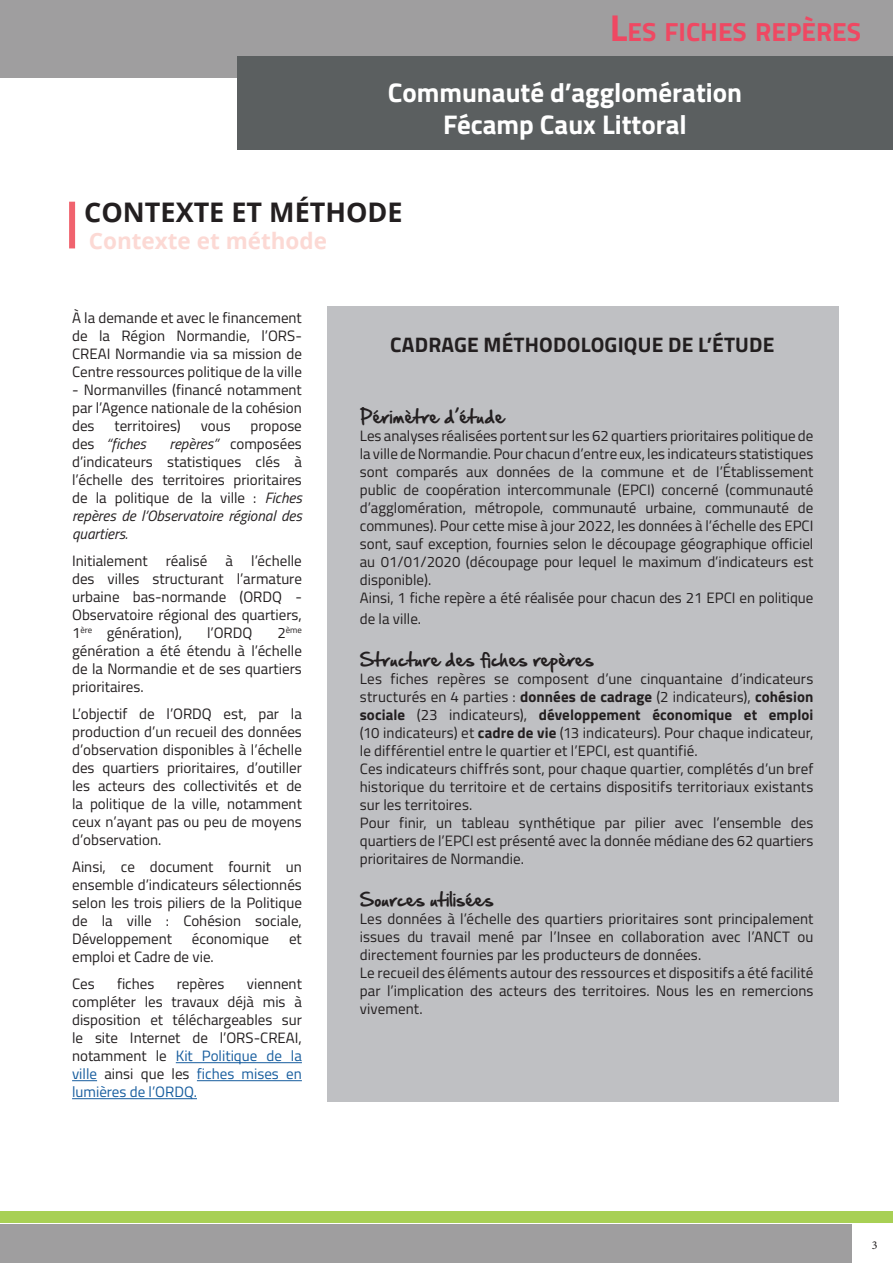
<style>
.page{position:relative;width:893px;height:1263px;background:#fff}
.page>*{position:absolute;margin:0;border:0;box-sizing:border-box;transform-origin:0 0}
.t1{font:700 27px "Titillium Web";color:#fff}
.En-tête_de_page_-_No{font:700 27px "Open Sans";color:#231f20}
.t2{font:700 26.25px "Titillium Web";color:#ef4862}
.Texte_bleu_-_Aligner{font:700 22.5px "Open Sans";color:#fcd9d4}
.Titre_de_section_de{font:700 21px "Titillium Web";letter-spacing:.01em;color:#231f20}
.Texte_de_corps_de_pa{font:16.5px "Hand Of Sean";color:#231f20}
.Texte_de_corps_de_pa-2{font:15px/18px "Titillium Web";color:#231f20;text-align:justify}
.Texte_de_corps_de_pa-3{font:italic 15px "Titillium Web";color:#231f20}
.t3{font:12px "Minion Pro";color:#231f20}
.Texte_de_corps_de_pa-4{font:8.7px "Titillium Web";color:#231f20}
.s1{font-size:37.5px}
.s2{font-style:normal}
.s3{font-style:italic}
.s4{font-size:15px}
.s5{color:#175d9e}
.s6{font-weight:700}
</style>
<div class="page">
<div style="left:0;top:0;width:893px;height:77px;background:#9f9e9f"></div>
<div style="left:237px;top:56px;width:656px;height:94px;background:#5b5f60"></div>
<div style="left:0;top:1224px;width:852px;height:39px;background:#9f9e9f"></div>
<div style="left:0;top:1212px;width:893px;height:11px;background:#a8d054"></div>
<hr style="left:176px;top:1062px;width:126px;height:1px;background:#175d9e">
<svg style="left:72px;top:1080px;width:25px;height:1px"></svg>
<hr style="left:197px;top:1080px;width:105px;height:1px;background:#175d9e">
<hr style="left:72px;top:1098px;width:125px;height:1px;background:#175d9e">
<div style="left:69px;top:202px;width:6px;height:46px;background:#f0636e"></div>
<div style="left:328px;top:306px;width:511px;height:795px;background:#bfc0c3"></div>
<h2 class="t2" style="left:610px;top:12px;width:253px"><span class="s1">L</span>ES FICHES REPÈRES</h2>
<p class="t1" style="left:388px;top:72px;width:356px">Communauté d’agglomération</p>
<p class="t1" style="left:443px;top:104px;width:245px">Fécamp Caux Littoral</p>
<p class="En-tête_de_page_-_No" style="left:84px;top:193px;width:320px">CONTEXTE ET MÉTHODE</p>
<p class="Texte_bleu_-_Aligner" style="left:89px;top:225px;width:240px">Contexte et méthode</p>
<p class="Texte_de_corps_de_pa-2" style="left:72px;top:308px;width:231px">À la demande et avec le financement de la Région Normandie, l’ORS-CREAI Normandie via sa mission de Centre ressources politique de la ville</p>
<p class="Texte_de_corps_de_pa-2" style="left:72px;top:380px;width:231px">- Normanvilles (financé notamment par l’Agence nationale de la cohésion des</p>
<p class="Texte_de_corps_de_pa-2" style="left:114px;top:416px;width:68px">territoires)</p>
<p class="Texte_de_corps_de_pa-2" style="left:201px;top:416px;width:31px">vous</p>
<p class="Texte_de_corps_de_pa-2" style="left:251px;top:416px;width:53px">propose</p>
<p class="Texte_de_corps_de_pa-3" style="left:72px;top:433px;width:75px"><span class="s2">des</span> “fiches</p>
<p class="Texte_de_corps_de_pa-2" style="left:72px;top:434px;width:231px;text-indent:97px"><span class="s3">repères”</span> composées d’indicateurs statistiques clés à l’échelle des territoires prioritaires de la politique de la ville : <span class="s3">Fiches repères de l’Observatoire régional des quartiers.</span></p>
<p class="Texte_de_corps_de_pa-2" style="left:72px;top:551px;width:231px">Initialement réalisé à l’échelle des villes structurant l’armature urbaine bas-normande (ORDQ - Observatoire régional des quartiers, 1<sup>ère</sup> génération),</p>
<p class="Texte_de_corps_de_pa-2" style="left:207px;top:623px;width:47px">l’ORDQ</p>
<p class="Texte_de_corps_de_pa-4" style="left:277px;top:624px;width:26px"><span class="s4">2</span>ème</p>
<p class="Texte_de_corps_de_pa-2" style="left:72px;top:641px;width:231px">génération a été étendu à l’échelle de la Normandie et de ses quartiers prioritaires.</p>
<p class="Texte_de_corps_de_pa-2" style="left:72px;top:704px;width:231px">L’objectif de l’ORDQ est, par la production d’un recueil des données d’observation disponibles à l’échelle des quartiers prioritaires, d’outiller les acteurs des collectivités et de la politique de la ville, notamment ceux n’ayant pas ou peu de moyens d’observation.</p>
<p class="Texte_de_corps_de_pa-2" style="left:72px;top:857px;width:231px">Ainsi, ce document fournit un ensemble d’indicateurs sélectionnés selon les trois piliers de la Politique de la ville : Cohésion sociale, Développement</p>
<p class="Texte_de_corps_de_pa-2" style="left:192px;top:929px;width:79px">économique</p>
<p class="Texte_de_corps_de_pa-2" style="left:289px;top:929px;width:14px">et</p>
<p class="Texte_de_corps_de_pa-2" style="left:72px;top:947px;width:143px">emploi et Cadre de vie.</p>
<p class="Texte_de_corps_de_pa-2" style="left:72px;top:974px;width:24px">Ces</p>
<p class="Texte_de_corps_de_pa-2" style="left:117px;top:974px;width:39px">fiches</p>
<p class="Texte_de_corps_de_pa-2" style="left:177px;top:974px;width:49px">repères</p>
<p class="Texte_de_corps_de_pa-2" style="left:72px;top:974px;width:231px;text-indent:175px">viennent compléter les travaux déjà mis à disposition et téléchargeables sur le site Internet de l’ORS-CREAI, notamment le <span class="s5">Kit Politique de la ville</span> ainsi que les <span class="s5">fiches mises en lumières de l’ORDQ.</span></p>
<p class="Titre_de_section_de" style="left:390px;top:328px;width:386px">CADRAGE MÉTHODOLOGIQUE DE L’ÉTUDE</p>
<p class="Texte_de_corps_de_pa" style="left:360px;top:402px;width:146px">Périmètre d’étude</p>
<p class="Texte_de_corps_de_pa-2" style="left:360px;top:426px;width:455px">Les analyses réalisées portent sur les 62 quartiers prioritaires politique de la ville de Normandie. Pour chacun d’entre eux, les indicateurs statistiques sont comparés aux données de la commune et de l’Établissement public de coopération intercommunale (EPCI) concerné (communauté d’agglomération, métropole, communauté urbaine, communauté de communes). Pour cette mise à jour 2022, les données à l’échelle des EPCI sont, sauf exception, fournies selon le découpage géographique officiel au 01/01/2020 (découpage pour lequel le maximum d’indicateurs est disponible).</p>
<p class="Texte_de_corps_de_pa-2" style="left:360px;top:587px;width:455px;line-height:21px">Ainsi, 1 fiche repère a été réalisée pour chacun des 21 EPCI en politique de la ville.</p>
<p class="Texte_de_corps_de_pa" style="left:360px;top:645px;width:236px">Structure des fiches repères</p>
<p class="Texte_de_corps_de_pa-2" style="left:360px;top:669px;width:455px">Les fiches repères se composent d’une cinquantaine d’indicateurs structurés en 4 parties : <span class="s6">données de cadrage</span> (2 indicateurs), <span class="s6">cohésion sociale</span> (23 indicateurs), <span class="s6">développement économique et emploi </span>(10 indicateurs) et <span class="s6">cadre de vie</span> (13 indicateurs). Pour chaque indicateur, le différentiel entre le quartier et l’EPCI, est quantifié.</p>
<p class="Texte_de_corps_de_pa-2" style="left:360px;top:759px;width:455px">Ces indicateurs chiffrés sont, pour chaque quartier, complétés d’un bref historique du territoire et de certains dispositifs territoriaux existants sur les territoires.</p>
<p class="Texte_de_corps_de_pa-2" style="left:360px;top:813px;width:455px">Pour finir, un tableau synthétique par pilier avec l’ensemble des quartiers de l’EPCI est présenté avec la donnée médiane des 62 quartiers prioritaires de Normandie.</p>
<p class="Texte_de_corps_de_pa" style="left:360px;top:885px;width:135px">Sources utilisées</p>
<p class="Texte_de_corps_de_pa-2" style="left:360px;top:909px;width:455px">Les données à l’échelle des quartiers prioritaires sont principalement issues du travail mené par l’Insee en collaboration avec l’ANCT ou directement fournies par les producteurs de données.</p>
<p class="Texte_de_corps_de_pa-2" style="left:360px;top:963px;width:455px">Le recueil des éléments autour des ressources et dispositifs a été facilité par l’implication des acteurs des territoires. Nous les en remercions vivement.</p>
<p class="t3" style="left:872px;top:1237px;width:7px">3</p>
</div>
